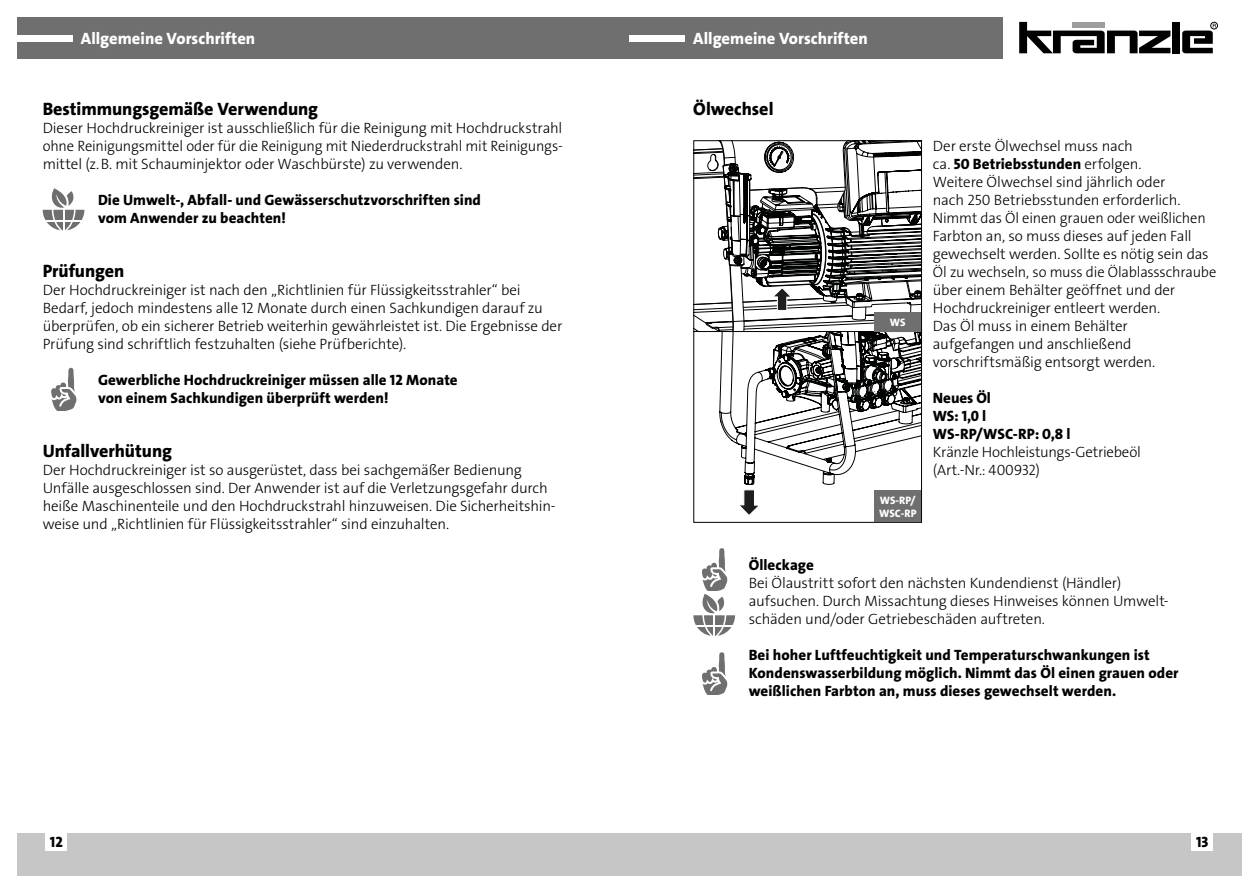
<style>
.page{position:relative;width:1259px;height:893px;background:#fff}
.page>*{position:absolute;margin:0;border:0;box-sizing:border-box;transform-origin:0 0}
.t1{font:18px "The Sans LP8 Ex Bld";letter-spacing:-.005em;color:#000}
.t2{font:16.5px "The Sans LP8 Ex Bld";color:#fff}
.t3{font:15px/18px "The Sans LP3 Lig";letter-spacing:-.01em;color:#000}
.t4{font:15px/18px "The Sans LP8 Ex Bld";letter-spacing:.005em;color:#000}
.t5{font:10.8px/13px "The Sans LP8 Ex Bld";color:#fff}
.s1{font-family:"The Sans LP3 Lig"}
</style>
<div class="page">
<div style="left:629px;top:833px;width:613px;height:43px;background:#c6c6c6"></div>
<div style="left:17px;top:833px;width:612px;height:43px;background:#c6c6c6"></div>
<div style="left:1191px;top:833px;width:22px;height:18px;background:#fff"></div>
<div style="left:46px;top:833px;width:21px;height:18px;background:#fff"></div>
<div style="left:17px;top:17px;width:985px;height:41px;background:#706f6f"></div>
<div style="left:17px;top:35px;width:55px;height:6px;background:#fff"></div>
<div style="left:629px;top:35px;width:56px;height:6px;background:#fff"></div>
<svg style="left:1019px;top:22px;width:151px;height:31px"></svg>
<div style="left:1172px;top:22px;width:7px;height:31px;background:#000"></div>
<div style="left:1210px;top:22px;width:7px;height:7px;border:1px solid #000;border-radius:50%"></div>
<svg style="left:1182px;top:24px;width:34px;height:29px"></svg>
<svg style="left:702px;top:652px;width:26px;height:43px"></svg>
<svg style="left:51px;top:368px;width:26px;height:42px"></svg>
<svg style="left:43px;top:188px;width:41px;height:43px"></svg>
<svg style="left:693px;top:58px;width:229px;height:578px"></svg>
<div style="left:874px;top:312px;width:47px;height:19px;background:#706f6f"></div>
<div style="left:874px;top:490px;width:47px;height:32px;background:#706f6f"></div>
<p class="t2" style="left:81px;top:28px;width:176px">Allgemeine Vorschriften</p>
<p class="t2" style="left:693px;top:28px;width:176px">Allgemeine Vorschriften</p>
<p class="t1" style="left:43px;top:98px;width:277px">Bestimmungsgemäße Verwendung</p>
<p class="t1" style="left:693px;top:98px;width:82px">Ölwechsel</p>
<p class="t3" style="left:43px;top:119px;width:521px;text-align:justify">Dieser Hochdruckreiniger ist ausschließlich für die Reinigung mit Hochdruckstrahl ohne Reinigungsmittel oder für die Reinigung mit Niederdruckstrahl mit Reinigungs&shy;mittel (z.B. mit Schauminjektor oder Waschbürste) zu verwenden.</p>
<p class="t4" style="left:98px;top:191px;width:384px">Die Umwelt-, Abfall- und Gewässerschutzvorschriften sind vom Anwender zu beachten!</p>
<p class="t1" style="left:43px;top:260px;width:83px">Prüfungen</p>
<p class="t3" style="left:43px;top:281px;width:521px">Der Hochdruckreiniger ist nach den „Richtlinien für Flüssigkeitsstrahler“ bei Bedarf, jedoch mindestens alle 12 Monate durch einen Sachkundigen darauf zu überprüfen, ob ein sicherer Betrieb weiterhin gewährleistet ist. Die Ergebnisse der Prüfung sind schriftlich festzuhalten (siehe Prüfberichte).</p>
<p class="t4" style="left:98px;top:371px;width:361px">Gewerbliche Hochdruckreiniger müssen alle 12 Monate von einem Sachkundigen überprüft werden!</p>
<p class="t1" style="left:43px;top:440px;width:131px">Unfallverhütung</p>
<p class="t3" style="left:43px;top:461px;width:514px">Der Hochdruckreiniger ist so ausgerüstet, dass bei sachgemäßer Bedienung Unfälle ausgeschlossen sind. Der Anwender ist auf die Verletzungsgefahr durch heiße Maschinenteile und den Hochdruckstrahl hinzuweisen. Die Sicherheitshin&shy;weise und „Richtlinien für Flüssigkeitsstrahler“ sind einzuhalten.</p>
<p class="t5" style="left:890px;top:315px;width:17px">WS</p>
<p class="t5" style="left:879px;top:494px;width:39px">WS-RP/<br>WSC-RP</p>
<p class="t3" style="left:933px;top:137px;width:201px">Der erste Ölwechsel muss nach</p>
<p class="t4" style="left:933px;top:155px;width:210px"><span class="s1">ca.</span> 50 Betriebsstunden <span class="s1">erfolgen.</span></p>
<p class="t3" style="left:933px;top:173px;width:285px">Weitere Ölwechsel sind jährlich oder<br>nach 250 Betriebsstunden erforderlich.<br>Nimmt das Öl einen grauen oder weißlichen Farbton an, so muss dieses auf jeden Fall gewechselt werden. Sollte es nötig sein das Öl zu wechseln, so muss die Ölablassschraube über einem Behälter geöffnet und der Hochdruckreiniger entleert werden.<br>Das Öl muss in einem Behälter<br>aufgefangen und anschließend vorschriftsmäßig entsorgt werden.</p>
<p class="t4" style="left:933px;top:389px;width:139px">Neues Öl<br>WS: 1,0 l<br>WS-RP/WSC-RP: 0,8 l</p>
<p class="t3" style="left:933px;top:443px;width:209px">Kränzle Hochleistungs-Getriebeöl (Art.-Nr.: 400932)</p>
<p class="t4" style="left:748px;top:556px;width:67px">Ölleckage</p>
<p class="t3" style="left:748px;top:574px;width:422px">Bei Ölaustritt sofort den nächsten Kundendienst (Händler) aufsuchen. Durch Missachtung dieses Hinweises können Umwelt&shy;schäden und/oder Getriebeschäden auftreten.</p>
<p class="t4" style="left:748px;top:646px;width:431px">Bei hoher Luftfeuchtigkeit und Temperaturschwankungen ist<br>Kondenswasserbildung möglich. Nimmt das Öl einen grauen oder weißlichen Farbton an, muss dieses gewechselt werden.</p>
<p class="t4" style="left:50px;top:833px;width:14px">12</p>
<p class="t4" style="left:1196px;top:833px;width:14px">13</p>
</div>
